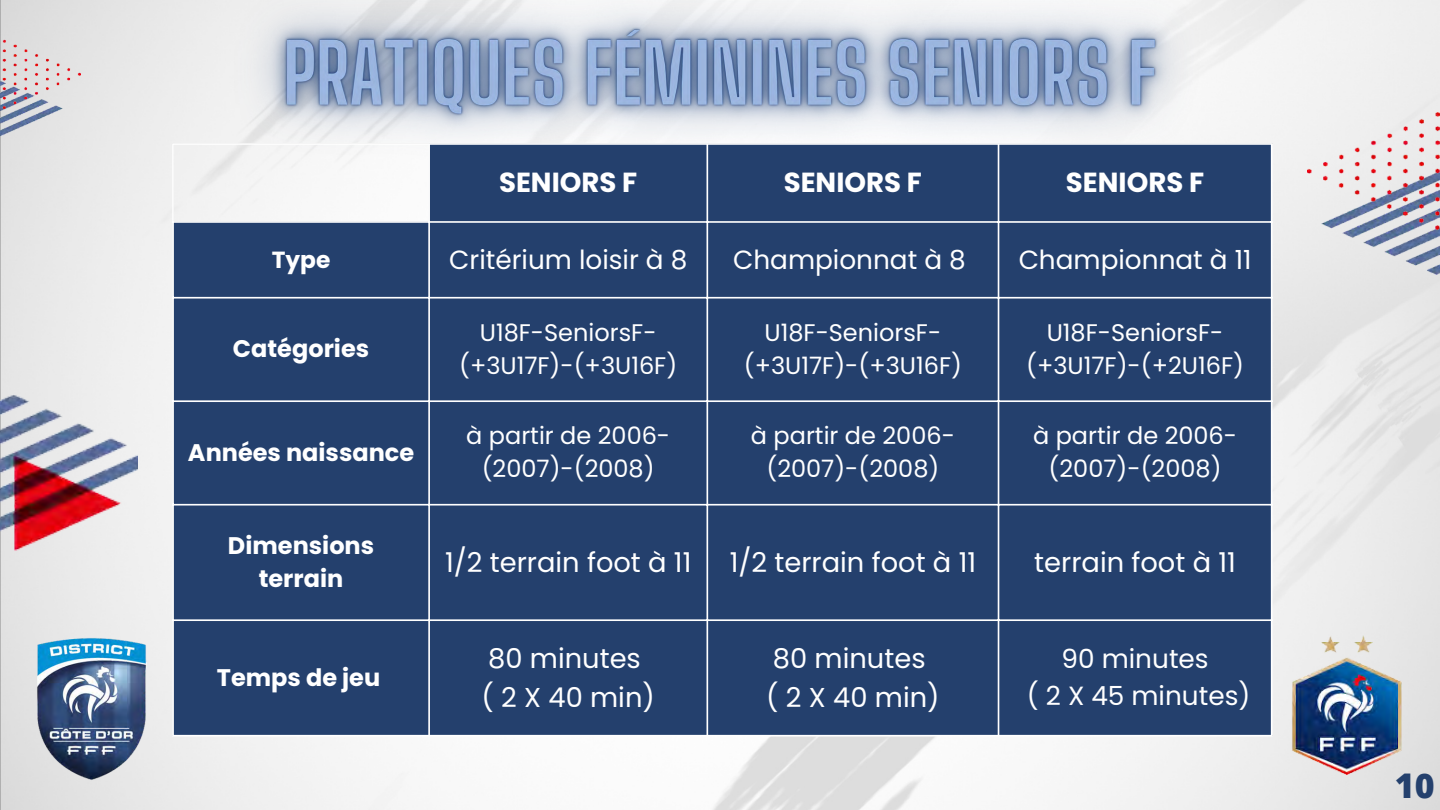
<style>
.page{position:relative;width:1440px;height:810px;background:#fff}
.page>*{position:absolute;margin:0;border:0;box-sizing:border-box;transform-origin:0 0}
.t1{font:800 34px "Open Sans";color:#24406d}
.t2{font:700 27.6px "Poppins";color:#fff}
.t3{font:27.3px "Poppins";color:#fff}
.t4{font:26.3px "Poppins";color:#fff}
.t5{font:24px/33px "Poppins";color:#fff;text-align:center}
.t6{font:700 24px/33px "Poppins";color:#fff;text-align:center}
.t7{font:700 23.3px "Poppins";color:#fff}
</style>
<div class="page">
<img style="left:0;top:0;width:1440px;height:810px">
<img style="left:191px;top:0;width:1057px;height:143px">
<img style="left:0;top:113px;width:63px;height:30px">
<img style="left:0;top:35px;width:80px;height:78px">
<img style="left:0;top:381px;width:137px;height:170px">
<img style="left:1321px;top:230px;width:118px;height:45px">
<img style="left:1308px;top:113px;width:131px;height:117px">
<div style="left:174px;top:145px;width:1097px;height:590px;background:#24406d"></div>
<hr style="left:172px;top:145px;width:2px;height:590px;background:#fff">
<hr style="left:428px;top:145px;width:2px;height:590px;background:#fff">
<hr style="left:707px;top:145px;width:1px;height:590px;background:#fff">
<hr style="left:998px;top:145px;width:1px;height:590px;background:#fff">
<hr style="left:1271px;top:145px;width:2px;height:590px;background:#fff">
<hr style="left:172px;top:143px;width:1101px;height:2px;background:#fff">
<hr style="left:172px;top:221px;width:1101px;height:2px;background:#fff">
<hr style="left:172px;top:297px;width:1101px;height:2px;background:#fff">
<hr style="left:172px;top:400px;width:1101px;height:2px;background:#fff">
<hr style="left:172px;top:504px;width:1101px;height:2px;background:#fff">
<hr style="left:172px;top:619px;width:1101px;height:2px;background:#fff">
<hr style="left:172px;top:735px;width:1101px;height:2px;background:#fff">
<img style="left:0;top:561px;width:301px;height:249px">
<img style="left:1258px;top:619px;width:178px;height:165px">
<p class="t2" style="left:499px;top:163px;width:140px">SENIORS F</p>
<p class="t2" style="left:784px;top:163px;width:140px">SENIORS F</p>
<p class="t2" style="left:1066px;top:163px;width:140px">SENIORS F</p>
<p class="t7" style="left:272px;top:243px;width:60px">Type</p>
<p class="t4" style="left:449px;top:241px;width:240px">Critérium loisir à 8</p>
<p class="t4" style="left:733px;top:241px;width:234px">Championnat à 8</p>
<p class="t4" style="left:1019px;top:241px;width:234px">Championnat à 11</p>
<p class="t6" style="left:233px;top:332px;width:138px">Catégories</p>
<p class="t6" style="left:188px;top:436px;width:228px">Années naissance</p>
<p class="t5" style="left:459px;top:316px;width:220px">U18F-SeniorsF-(+3U17F)-(+3U16F)</p>
<p class="t5" style="left:744px;top:316px;width:220px">U18F-SeniorsF-(+3U17F)-(+3U16F)</p>
<p class="t5" style="left:1026px;top:316px;width:219px">U18F-SeniorsF-(+3U17F)-(+2U16F)</p>
<p class="t5" style="left:466px;top:419px;width:205px">à partir de 2006- (2007)-(2008)</p>
<p class="t5" style="left:751px;top:419px;width:205px">à partir de 2006- (2007)-(2008)</p>
<p class="t5" style="left:1033px;top:419px;width:205px">à partir de 2006- (2007)-(2008)</p>
<p class="t6" style="left:228px;top:529px;width:148px">Dimensions terrain</p>
<p class="t3" style="left:445px;top:543px;width:248px">1/2 terrain foot à 11</p>
<p class="t3" style="left:730px;top:543px;width:248px">1/2 terrain foot à 11</p>
<p class="t3" style="left:1034px;top:543px;width:203px">terrain foot à 11</p>
<p class="t6" style="left:217px;top:661px;width:165px">Temps de jeu</p>
<p class="t3" style="left:488px;top:640px;width:154px">80 minutes</p>
<p class="t3" style="left:482px;top:678px;width:175px">( 2 X 40 min)</p>
<p class="t3" style="left:773px;top:640px;width:154px">80 minutes</p>
<p class="t3" style="left:766px;top:678px;width:175px">( 2 X 40 min)</p>
<p class="t4" style="left:1062px;top:641px;width:149px">90 minutes</p>
<p class="t4" style="left:1027px;top:677px;width:225px">( 2 X 45 minutes)</p>
<p class="t1" style="left:1395px;top:761px;width:41px">10</p>
</div>
